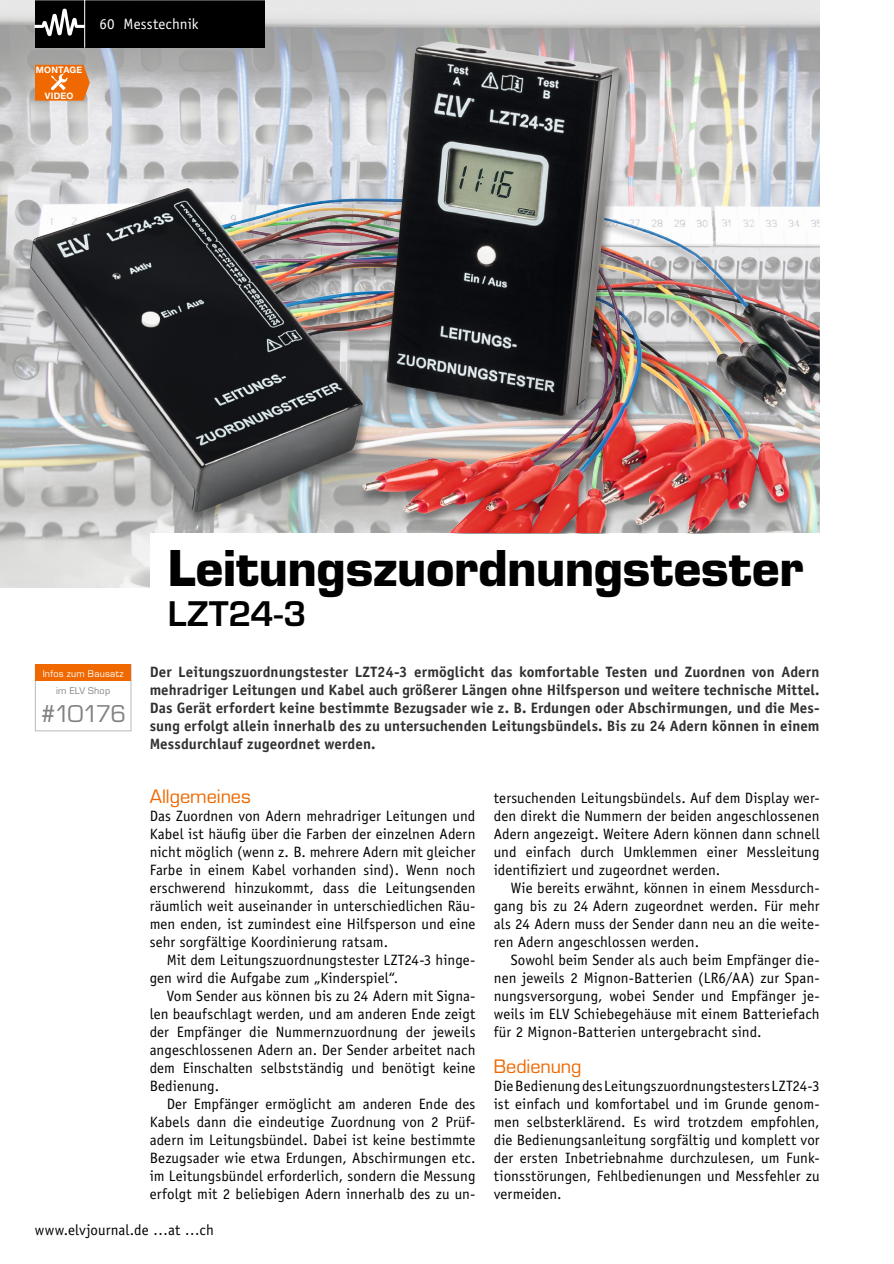
<style>
.page{position:relative;width:894px;height:1264px;background:#fff}
.page>*{position:absolute;margin:0;border:0;box-sizing:border-box;transform-origin:0 0}
.Headline1{font:700 48px "Eurostile";letter-spacing:-.005em;color:#000}
.Headline2{font:600 33px "Eurostile";letter-spacing:.01em;color:#000}
.Technische_Daten_Nam{font:22.5px "Eurostile";letter-spacing:-.065em;color:#818281}
.Subhead_5{font:18px "Eurostile";letter-spacing:-.005em;color:#ef6800}
.Fließtext_Neue_Zeile{font:15px/18px "Officina Sans";letter-spacing:.005em;color:#000;text-align:justify}
.Fließtext_Neuer_Absa{font:15px/18px "Officina Sans";letter-spacing:.005em;color:#000;text-align:justify}
.Einleitung{font:700 15px/18px "Officina Sans";letter-spacing:.005em;color:#313130}
.Kopfzeile_links{font:15px "Officina Sans";letter-spacing:.005em;color:#fff}
.Technische_Daten_Nam-2{font:9px "Eurostile";letter-spacing:.03em;color:#fff}
.Technische_Daten_Nam-3{font:9px "Eurostile";letter-spacing:.025em;color:#818281}
.t1{font:700 8.85px "Helvetica Neue LT";letter-spacing:.025em;color:#fff}
</style>
<div class="page">
<img style="left:1px;top:1px;width:818px;height:586px">
<div style="left:150px;top:533px;width:669px;height:108px;background:#fff"></div>
<div style="left:35px;top:664px;width:96px;height:67px;background:#fff;border:1px solid #b6babc"></div>
<div style="left:36px;top:664px;width:95px;height:17px;background:#ef6800"></div>
<div style="left:35px;top:1px;width:230px;height:47px;background:#000"></div>
<hr style="left:84px;top:1px;width:1px;height:47px;background:#fff">
<svg style="left:34px;top:8px;width:51px;height:29px"></svg>
<div style="left:25px;top:55px;width:468px;height:470px;background:#000;opacity:.4"></div>
<img style="left:29px;top:55px;width:353px;height:459px">
<div style="left:358px;top:200px;width:461px;height:333px;background:#000;opacity:.4"></div>
<img style="left:362px;top:200px;width:294px;height:333px">
<div style="left:382px;top:41px;width:246px;height:388px;background:#000;opacity:.4"></div>
<img style="left:387px;top:41px;width:232px;height:375px">
<p class="t1" style="left:36px;top:64px;width:48px">MONTAGE</p>
<p class="t1" style="left:45px;top:90px;width:30px">VIDEO</p>
<p class="Kopfzeile_links" style="left:100px;top:15px;width:100px">60 Messtechnik</p>
<p class="Headline1" style="left:168px;top:539px;width:637px">Leitungszuordnungstester</p>
<p class="Headline2" style="left:168px;top:593px;width:140px">LZT24-3</p>
<p class="Technische_Daten_Nam-2" style="left:43px;top:667px;width:82px">Infos zum Bausatz</p>
<p class="Technische_Daten_Nam-3" style="left:56px;top:685px;width:56px">im ELV Shop</p>
<p class="Technische_Daten_Nam" style="left:40px;top:700px;width:87px">#10176</p>
<p class="Einleitung" style="left:150px;top:662px;width:671px">Der Leitungszuordnungstester LZT24-3 ermöglicht das komfortable Testen und Zuordnen von Adern mehradriger Leitungen und Kabel auch größerer Längen ohne Hilfsperson und weitere technische Mittel.</p>
<p class="Einleitung" style="left:150px;top:698px;width:671px;text-align:justify">Das Gerät erfordert keine bestimmte Bezugsader wie z. B. Erdungen oder Abschirmungen, und die Mes&shy;sung erfolgt allein innerhalb des zu untersuchenden Leitungsbündels. Bis zu 24 Adern können in einem Messdurchlauf zugeordnet werden.</p>
<p class="Subhead_5" style="left:150px;top:785px;width:103px">Allgemeines</p>
<p class="Fließtext_Neuer_Absa" style="left:150px;top:807px;width:327px">Das Zuordnen von Adern mehradriger Leitungen und Kabel ist häufig über die Farben der einzelnen Adern nicht möglich (wenn z. B. mehrere Adern mit gleicher Farbe in einem Kabel vorhanden sind). Wenn noch erschwerend hinzukommt, dass die Leitungsenden räumlich weit auseinander in unterschiedlichen Räu&shy;men enden, ist zumindest eine Hilfsperson und eine sehr sorgfältige Koordinierung ratsam.</p>
<p class="Fließtext_Neue_Zeile" style="left:150px;top:951px;width:327px;text-indent:17px">Mit dem Leitungszuordnungstester LZT24-3 hinge&shy;gen wird die Aufgabe zum „Kinderspiel“.</p>
<p class="Fließtext_Neue_Zeile" style="left:150px;top:987px;width:327px;text-indent:17px">Vom Sender aus können bis zu 24 Adern mit Signa&shy;len beaufschlagt werden, und am anderen Ende zeigt der Empfänger die Nummernzuordnung der jeweils angeschlossenen Adern an. Der Sender arbeitet nach dem Einschalten selbstständig und benötigt keine Bedienung.</p>
<p class="Fließtext_Neue_Zeile" style="left:150px;top:1095px;width:327px;text-indent:17px">Der Empfänger ermöglicht am anderen Ende des Kabels dann die eindeutige Zuordnung von 2 Prüf&shy;adern im Leitungsbündel. Dabei ist keine bestimmte Bezugsader wie etwa Erdungen, Abschirmungen etc. im Leitungsbündel erforderlich, sondern die Messung erfolgt mit 2 beliebigen Adern innerhalb des zu un-</p>
<p class="Fließtext_Neue_Zeile" style="left:494px;top:789px;width:327px">tersuchenden Leitungsbündels. Auf dem Display wer&shy;den direkt die Nummern der beiden angeschlossenen Adern angezeigt. Weitere Adern können dann schnell und einfach durch Umklemmen einer Messleitung identifiziert und zugeordnet werden.</p>
<p class="Fließtext_Neue_Zeile" style="left:494px;top:879px;width:327px;text-indent:17px">Wie bereits erwähnt, können in einem Messdurch&shy;gang bis zu 24 Adern zugeordnet werden. Für mehr als 24 Adern muss der Sender dann neu an die weite&shy;ren Adern angeschlossen werden.</p>
<p class="Fließtext_Neue_Zeile" style="left:494px;top:951px;width:327px;text-indent:17px">Sowohl beim Sender als auch beim Empfänger die&shy;nen jeweils 2 Mignon-Batterien (LR6/AA) zur Span&shy;nungsversorgung, wobei Sender und Empfänger je&shy;weils im ELV Schiebegehäuse mit einem Batteriefach für 2 Mignon-Batterien untergebracht sind.</p>
<p class="Subhead_5" style="left:494px;top:1055px;width:89px">Bedienung</p>
<p class="Fließtext_Neuer_Absa" style="left:494px;top:1077px;width:327px">Die Bedienung des Leitungszuordnungstesters LZT24-3 ist einfach und komfortabel und im Grunde genom&shy;men selbsterklärend. Es wird trotzdem empfohlen, die Bedienungsanleitung sorgfältig und komplett vor der ersten Inbetriebnahme durchzulesen, um Funk&shy;tionsstörungen, Fehlbedienungen und Messfehler zu vermeiden.</p>
<p class="Fließtext_Neuer_Absa" style="left:35px;top:1221px;width:180px">www.elvjournal.de …at …ch</p>
</div>
